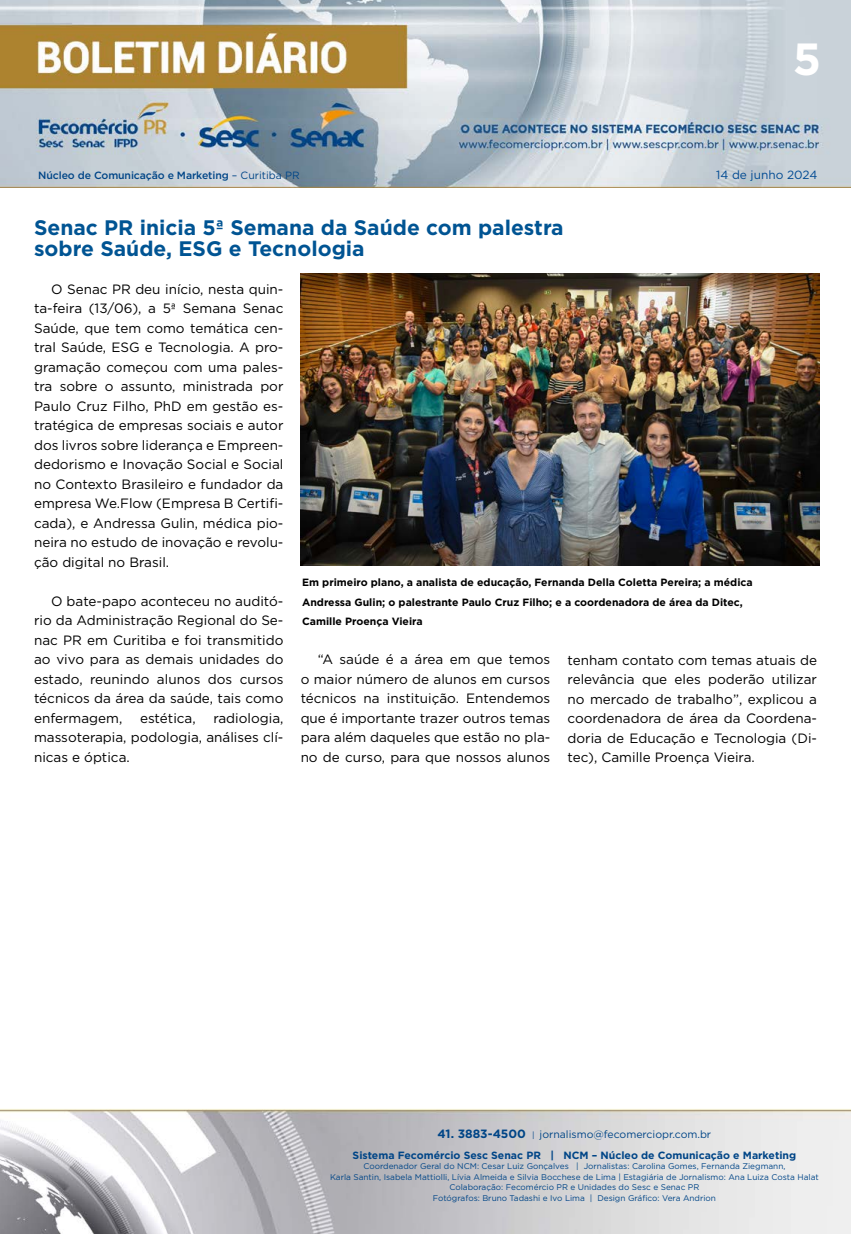
<style>
.page{position:relative;width:851px;height:1234px;background:#fff}
.page>*{position:absolute;margin:0;border:0;box-sizing:border-box;transform-origin:0 0}
.t1{font:700 45px "Gotham";color:#fff}
.t2{font:700 21px/21px "Gotham";color:#005493}
.t3{font:13.5px/19.5px "Gotham";color:#000;text-align:justify}
.t4{font:11.85px "Gotham";color:#004a93}
.t5{font:700 10.5px/19.5px "Gotham";color:#000}
.t6{font:700 10.5px/21px "Gotham";color:#004587;text-align:center}
.t7{font:500 10.5px "Gotham";letter-spacing:-.01em;color:#004587}
.t8{font:8.25px/10.5px "Gotham";color:#004587;text-align:center}
.s1{font-weight:400}
.s2{font-size:12px}
.s3{font-weight:400;font-size:8.25px}
</style>
<div class="page">
<img style="left:0;top:0;width:850px;height:188px">
<img style="left:0;top:1109px;width:850px;height:124px">
<img style="left:300px;top:273px;width:519px;height:292px">
<h1 class="t1" style="left:792px;top:29px;width:30px">5</h1>
<p class="t7" style="left:38px;top:168px;width:263px">Núcleo de Comunicação e Marketing <span class="s1">– Curitiba PR</span></p>
<p class="t4" style="left:716px;top:167px;width:103px">14 de junho 2024</p>
<h2 class="t2" style="left:34px;top:217px;width:531px">Senac PR inicia 5ª Semana da Saúde com palestra sobre Saúde, ESG e Tecnologia</h2>
<p class="t3" style="left:34px;top:279px;width:251px;text-indent:17px">O Senac PR deu início, nesta quin&shy;ta-feira (13/06), a 5ª Semana Senac Saúde, que tem como temática cen&shy;tral Saúde, ESG e Tecnologia. A pro&shy;gramação começou com uma pales&shy;tra sobre o assunto, ministrada por Paulo Cruz Filho, PhD em gestão es&shy;tratégica de empresas sociais e autor dos livros sobre liderança e Empreen&shy;dedorismo e Inovação Social e Social no Contexto Brasileiro e fundador da empresa We.Flow (Empresa B Certifi&shy;cada), e Andressa Gulin, médica pio&shy;neira no estudo de inovação e revolu&shy;ção digital no Brasil.</p>
<p class="t3" style="left:34px;top:591px;width:251px;text-indent:17px">O bate-papo aconteceu no auditó&shy;rio da Administração Regional do Se&shy;nac PR em Curitiba e foi transmitido ao vivo para as demais unidades do estado, reunindo alunos dos cursos técnicos da área da saúde, tais como enfermagem,</p>
<p class="t5" style="left:302px;top:572px;width:452px">Em primeiro plano, a analista de educação, Fernanda Della Coletta Pereira; a médica<br>Andressa Gulin; o palestrante Paulo Cruz Filho; e a coordenadora de área da Ditec,<br>Camille Proença Vieira</p>
<p class="t3" style="left:567px;top:649px;width:251px">tenham contato com temas atuais de relevância que eles poderão utilizar no mercado de trabalho”, explicou a coordenadora de área da Coordena&shy;doria de Educação e Tecnologia (Di&shy;tec), Camille Proença Vieira.</p>
<p class="t3" style="left:300px;top:649px;width:251px;text-indent:17px">“A saúde é a área em que temos o maior número de alunos em cursos técnicos na instituição. Entendemos que é importante trazer outros temas para além daqueles que estão no pla&shy;no de curso, para que nossos alunos</p>
<p class="t3" style="left:140px;top:708px;width:57px">estética,</p>
<p class="t3" style="left:34px;top:708px;width:251px;text-indent:179px">radiologia, massoterapia, podologia, análises clí&shy;nicas e óptica.</p>
<p class="t6" style="left:352px;top:1122px;width:445px"><span class="s2">41. 3883-4500</span> <span class="s3">|</span> <span class="s1">jornalismo@fecomerciopr.com.br<br></span>Sistema Fecomércio Sesc Senac PR | NCM – Núcleo de Comunicação e Marketing</p>
<p class="t8" style="left:330px;top:1160px;width:490px">Coordenador Geral do NCM: Cesar Luiz Gonçalves | Jornalistas: Carolina Gomes, Fernanda Ziegmann,<br>Karla Santin, Isabela Mattiolli, Lívia Almeida e Silvia Bocchese de Lima | Estagiária de Jornalismo: Ana Luiza Costa Halat Colaboração: Fecomércio PR e Unidades do Sesc e Senac PR<br>Fotógrafos: Bruno Tadashi e Ivo Lima | Design Gráfico: Vera Andrion</p>
</div>
